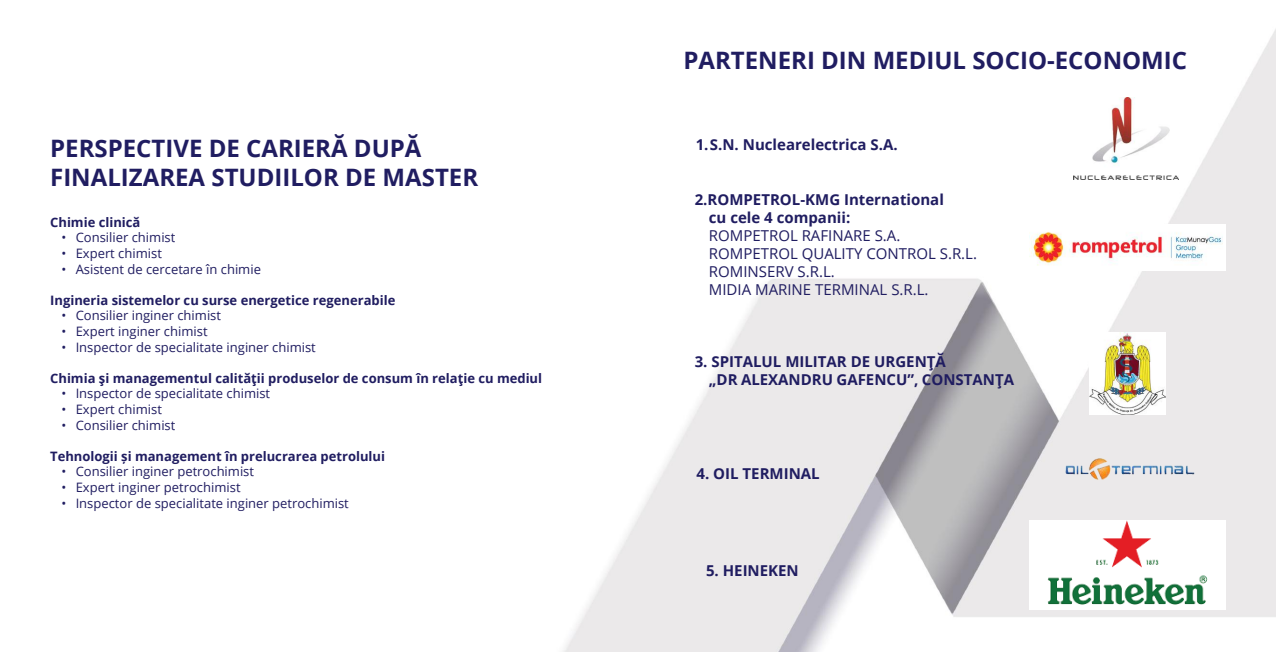
<style>
.page{position:relative;width:1276px;height:652px;background:#fff}
.page>*{position:absolute;margin:0;border:0;box-sizing:border-box;transform-origin:0 0}
.t1{font:700 24px/28.8px "Open Sans";color:#201d61}
.t2{font:700 15px/18px "Open Sans";color:#201d61}
.t3{font:15px/18px "Open Sans";color:#201d61}
.t4{font:13px "Open Sans";color:#201d61}
.t5{font:700 13px "Open Sans";color:#201d61}
</style>
<div class="page">
<img style="left:563px;top:29px;width:713px;height:623px">
<img style="left:1073px;top:98px;width:105px;height:82px">
<img style="left:1029px;top:225px;width:196px;height:46px">
<img style="left:1089px;top:332px;width:77px;height:82px">
<img style="left:1043px;top:426px;width:173px;height:82px">
<img style="left:1029px;top:520px;width:196px;height:89px">
<h1 class="t1" style="left:50px;top:133px;width:429px">PERSPECTIVE DE CARIERĂ DUPĂ<br>FINALIZAREA STUDIILOR DE MASTER</h1>
<p class="t5" style="left:50px;top:213px;width:92px">Chimie clinică</p>
<p class="t4" style="left:62px;top:229px;width:115px">• Consilier chimist</p>
<p class="t4" style="left:62px;top:244px;width:102px">• Expert chimist</p>
<p class="t4" style="left:62px;top:260px;width:201px">• Asistent de cercetare în chimie</p>
<p class="t5" style="left:50px;top:291px;width:347px">Ingineria sistemelor cu surse energetice regenerabile</p>
<p class="t4" style="left:62px;top:307px;width:161px">• Consilier inginer chimist</p>
<p class="t4" style="left:62px;top:322px;width:148px">• Expert inginer chimist</p>
<p class="t4" style="left:62px;top:338px;width:256px">• Inspector de specialitate inginer chimist</p>
<p class="t5" style="left:50px;top:369px;width:493px">Chimia şi managementul calităţii produselor de consum în relaţie cu mediul</p>
<p class="t4" style="left:62px;top:385px;width:210px">• Inspector de specialitate chimist</p>
<p class="t4" style="left:62px;top:400px;width:102px">• Expert chimist</p>
<p class="t4" style="left:62px;top:416px;width:115px">• Consilier chimist</p>
<p class="t5" style="left:50px;top:447px;width:336px">Tehnologii și management în prelucrarea petrolului</p>
<p class="t4" style="left:62px;top:463px;width:194px">• Consilier inginer petrochimist</p>
<p class="t4" style="left:62px;top:478px;width:181px">• Expert inginer petrochimist</p>
<p class="t4" style="left:62px;top:494px;width:289px">• Inspector de specialitate inginer petrochimist</p>
<h1 class="t1" style="left:683px;top:45px;width:505px">PARTENERI DIN MEDIUL SOCIO-ECONOMIC</h1>
<p class="t2" style="left:695px;top:135px;width:203px">1.S.N. Nuclearelectrica S.A.</p>
<p class="t2" style="left:709px;top:190px;width:236px;text-indent:-14px">2.ROMPETROL-KMG International cu cele 4 companii:</p>
<p class="t3" style="left:709px;top:226px;width:270px">ROMPETROL RAFINARE S.A.<br>ROMPETROL QUALITY CONTROL S.R.L.<br>ROMINSERV S.R.L.<br>MIDIA MARINE TERMINAL S.R.L.</p>
<p class="t2" style="left:709px;top:352px;width:307px;text-indent:-14px">3. SPITALUL MILITAR DE URGENŢĂ<br>„DR ALEXANDRU GAFENCU”, CONSTANŢA</p>
<p class="t2" style="left:696px;top:464px;width:125px">4. OIL TERMINAL</p>
<p class="t2" style="left:706px;top:561px;width:94px">5. HEINEKEN</p>
</div>
